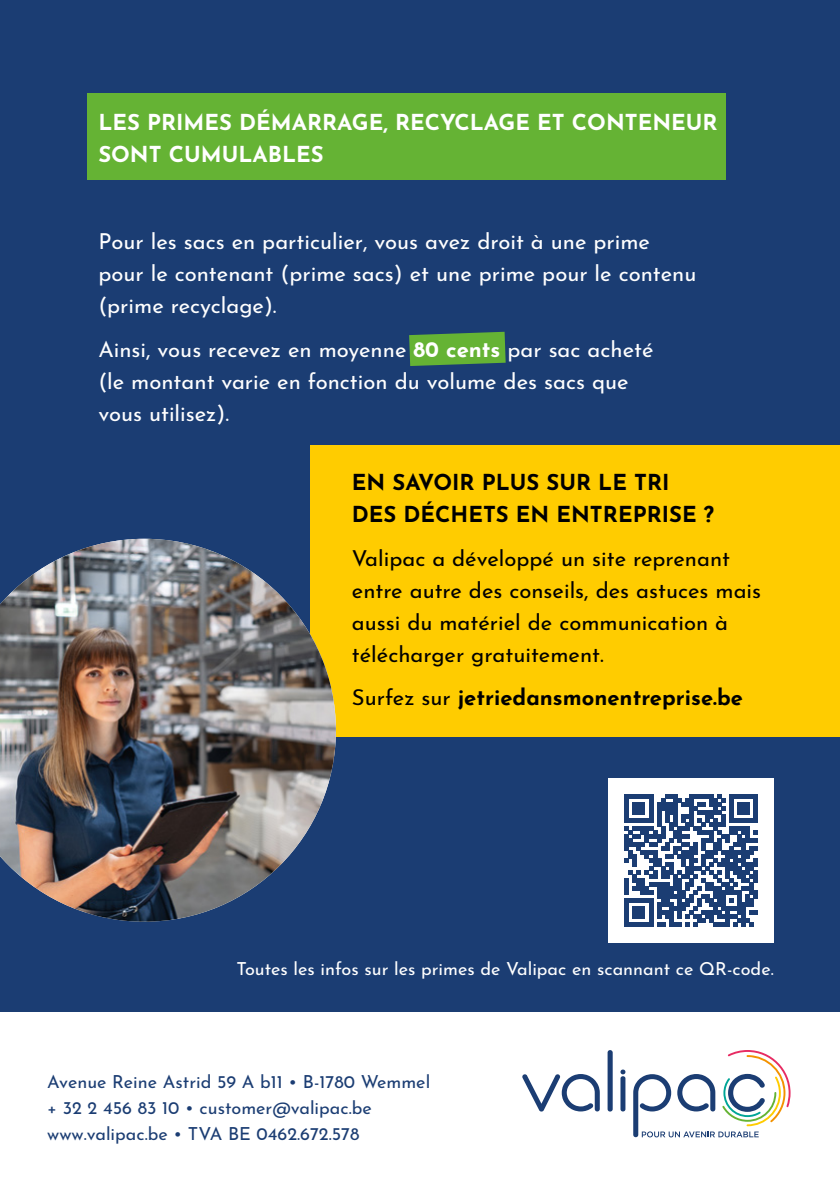
<style>
.page{position:relative;width:840px;height:1191px;background:#fff}
.page>*{position:absolute;margin:0;border:0;box-sizing:border-box;transform-origin:0 0}
.t1{font:22px/32px "Josefin Sans";color:#fff}
.t2{font:22px/32px "Josefin Sans";color:#000}
.t3{font:700 22px/32px "Josefin Sans";color:#000}
.t4{font:700 22px/32px "Josefin Sans";color:#fff}
.t5{font:18px/26px "Josefin Sans";color:#1b3d73}
.t6{font:18px "Josefin Sans";color:#fff}
.s1{font-weight:700}
.s2{font-weight:400}
</style>
<div class="page">
<div style="left:0;top:0;width:839px;height:1012px;background:#1b3d73"></div>
<svg style="left:522px;top:1074px;width:77px;height:37px"></svg>
<svg style="left:607px;top:1050px;width:5px;height:61px"></svg>
<svg style="left:620px;top:1069px;width:5px;height:42px"></svg>
<svg style="left:633px;top:1050px;width:157px;height:87px"></svg>
<div style="left:87px;top:93px;width:638px;height:87px;background:#65b334"></div>
<div style="left:310px;top:445px;width:529px;height:291px;background:#fc0"></div>
<div style="left:608px;top:778px;width:165px;height:164px;background:#fff"></div>
<svg style="left:624px;top:794px;width:133px;height:132px"></svg>
<svg style="left:409px;top:332px;width:96px;height:34px;background:#5da73a"></svg>
<img style="left:0;top:539px;width:336px;height:382px">
<p class="t4" style="left:98px;top:103px;width:620px">LES PRIMES DÉMARRAGE, RECYCLAGE ET CONTENEUR<br>SONT CUMULABLES</p>
<p class="t1" style="left:98px;top:223px;width:599px">Pour les sacs en particulier, vous avez droit à une prime pour le contenant (prime sacs) et une prime pour le contenu (prime recyclage).</p>
<p class="t1" style="left:98px;top:330px;width:556px">Ainsi, vous recevez en moyenne <span class="s1">80 cents</span> par sac acheté (le montant varie en fonction du volume des sacs que vous utilisez).</p>
<p class="t3" style="left:351px;top:463px;width:363px">EN SAVOIR PLUS SUR LE TRI<br>DES DÉCHETS EN ENTREPRISE ?</p>
<p class="t2" style="left:351px;top:539px;width:410px">Valipac a développé un site reprenant entre autre des conseils, des astuces mais aussi du matériel de communication à télécharger gratuitement.</p>
<p class="t3" style="left:351px;top:678px;width:392px"><span class="s2">Surfez sur</span> jetriedansmonentreprise.be</p>
<p class="t6" style="left:236px;top:953px;width:538px">Toutes les infos sur les primes de Valipac en scannant ce QR-code.</p>
<p class="t5" style="left:47px;top:1066px;width:384px">Avenue Reine Astrid 59 A b11 • B-1780 Wemmel + 32 2 456 83 10 • customer@valipac.be www.valipac.be • TVA BE 0462.672.578</p>
</div>
